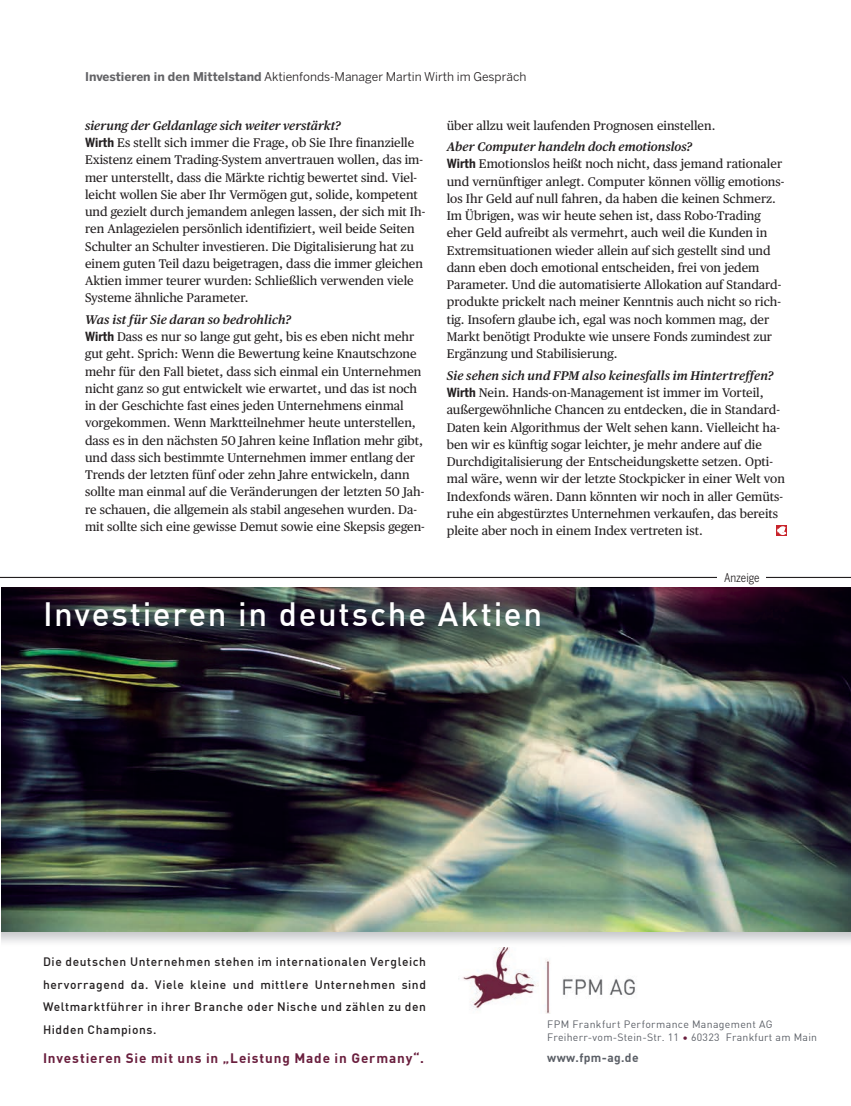
<style>
.page{position:relative;width:851px;height:1106px;background:#fff}
.page>*{position:absolute;margin:0;border:0;box-sizing:border-box;transform-origin:0 0}
.t1{font:500 33px "DIN Offc";letter-spacing:.05em;color:#fff}
.t2{font:700 13.5px "DIN Offc";letter-spacing:.06em;color:#6a1f3e}
._05_Lauftext_Intervi{font:12.6px/17.2px "Publico Text";color:#231f20}
._05_Lauftext_Intervi-2{font:italic 600 12.6px "Publico Text";letter-spacing:.005em;color:#231f20}
.t3{font:500 12px/22.5px "DIN Offc";letter-spacing:.05em;color:#231f20;text-align:justify}
._06_Ressortbalken{font:12px "Benton Sans";color:#231f20}
.t4{font:700 12px "DIN Offc";letter-spacing:.03em;color:#5b5f66}
.t5{font:12px "Benton Sans Cond";color:#231f20}
.t6{font:10.5px/12.9px "DIN Offc";letter-spacing:.02em;color:#5b5f66}
.s1{font-weight:700;color:#636366}
.s2{font-family:"Benton Sans Cond";font-weight:700}
.s3{color:#6a1f3e}
</style>
<div class="page">
<div style="left:776px;top:525px;width:11px;height:11px;background:#c8242b"></div>
<svg style="left:777px;top:526px;width:9px;height:9px"></svg>
<img style="left:462px;top:947px;width:173px;height:66px">
<img style="left:1px;top:931px;width:849px;height:12px">
<img style="left:1px;top:587px;width:849px;height:344px">
<hr style="left:0;top:577px;width:850px;height:1px;background:#231f20">
<div style="left:717px;top:572px;width:48px;height:14px;background:#fff"></div>
<p class="_06_Ressortbalken" style="left:85px;top:69px;width:443px"><span class="s1">Investieren in den Mittelstand</span> Aktienfonds-Manager Martin Wirth im Gespräch</p>
<p class="_05_Lauftext_Intervi-2" style="left:85px;top:116px;width:257px">sierung der Geldanlage sich weiter verstärkt?</p>
<p class="_05_Lauftext_Intervi" style="left:85px;top:133px;width:341px"><span class="s2">Wirth</span> Es stellt sich immer die Frage, ob Sie Ihre finanzielle Existenz einem Trading-System anvertrauen wollen, das im&shy;mer unterstellt, dass die Märkte richtig bewertet sind. Viel&shy;leicht wollen Sie aber Ihr Vermögen gut, solide, kompetent und gezielt durch jemandem anlegen lassen, der sich mit Ih&shy;ren Anlagezielen persönlich identifiziert, weil beide Seiten Schulter an Schulter investieren. Die Digitalisierung hat zu einem guten Teil dazu beigetragen, dass die immer gleichen Aktien immer teurer wurden: Schließlich verwenden viele Systeme ähnliche Parameter.</p>
<p class="_05_Lauftext_Intervi-2" style="left:85px;top:310px;width:207px">Was ist für Sie daran so bedrohlich?</p>
<p class="_05_Lauftext_Intervi" style="left:85px;top:327px;width:341px"><span class="s2">Wirth</span> Dass es nur so lange gut geht, bis es eben nicht mehr gut geht. Sprich: Wenn die Bewertung keine Knautschzone mehr für den Fall bietet, dass sich einmal ein Unternehmen nicht ganz so gut entwickelt wie erwartet, und das ist noch in der Geschichte fast eines jeden Unternehmens einmal vorgekommen. Wenn Marktteilnehmer heute unterstellen, dass es in den nächsten 50 Jahren keine Inflation mehr gibt, und dass sich bestimmte Unternehmen immer entlang der Trends der letzten fünf oder zehn Jahre entwickeln, dann sollte man einmal auf die Veränderungen der letzten 50 Jah&shy;re schauen, die allgemein als stabil angesehen wurden. Da&shy;mit sollte sich eine gewisse Demut sowie eine Skepsis gegen-</p>
<p class="_05_Lauftext_Intervi" style="left:446px;top:116px;width:270px">über allzu weit laufenden Prognosen einstellen.</p>
<p class="_05_Lauftext_Intervi-2" style="left:446px;top:137px;width:247px">Aber Computer handeln doch emotionslos?</p>
<p class="_05_Lauftext_Intervi" style="left:446px;top:155px;width:339px"><span class="s2">Wirth</span> Emotionslos heißt noch nicht, dass jemand rationaler und vernünftiger anlegt. Computer können völlig emotions&shy;los Ihr Geld auf null fahren, da haben die keinen Schmerz.<br>Im Übrigen, was wir heute sehen ist, dass Robo-Trading eher Geld aufreibt als vermehrt, auch weil die Kunden in Extremsituationen wieder allein auf sich gestellt sind und dann eben doch emotional entscheiden, frei von jedem Parameter. Und die automatisierte Allokation auf Standard&shy;produkte prickelt nach meiner Kenntnis auch nicht so rich&shy;tig. Insofern glaube ich, egal was noch kommen mag, der Markt benötigt Produkte wie unsere Fonds zumindest zur Ergänzung und Stabilisierung.</p>
<p class="_05_Lauftext_Intervi-2" style="left:446px;top:366px;width:328px">Sie sehen sich und FPM also keinesfalls im Hintertreffen?</p>
<p class="_05_Lauftext_Intervi" style="left:446px;top:383px;width:339px"><span class="s2">Wirth</span> Nein. Hands-on-Management ist immer im Vorteil, außergewöhnliche Chancen zu entdecken, die in Standard-Daten kein Algorithmus der Welt sehen kann. Vielleicht ha&shy;ben wir es künftig sogar leichter, je mehr andere auf die Durchdigitalisierung der Entscheidungskette setzen. Opti&shy;mal wäre, wenn wir der letzte Stockpicker in einer Welt von Indexfonds wären. Dann könnten wir noch in aller Gemüts&shy;ruhe ein abgestürztes Unternehmen verkaufen, das bereits pleite aber noch in einem Index vertreten ist.</p>
<p class="t5" style="left:724px;top:570px;width:37px">Anzeige</p>
<p class="t1" style="left:43px;top:592px;width:500px">Investieren in deutsche Aktien</p>
<p class="t3" style="left:43px;top:950px;width:384px">Die deutschen Unternehmen stehen im internationalen Vergleich hervorragend da. Viele kleine und mittlere Unternehmen sind Weltmarktführer in ihrer Branche oder Nische und zählen zu den Hidden Champions.</p>
<p class="t2" style="left:43px;top:1048px;width:382px">Investieren Sie mit uns in „Leistung Made in Germany“.</p>
<p class="t6" style="left:547px;top:1017px;width:271px">FPM Frankfurt Performance Management AG<br>Freiherr-vom-Stein-Str. 11 <span class="s3">•</span> 60323 Frankfurt am Main</p>
<p class="t4" style="left:547px;top:1050px;width:93px">www.fpm-ag.de</p>
</div>
